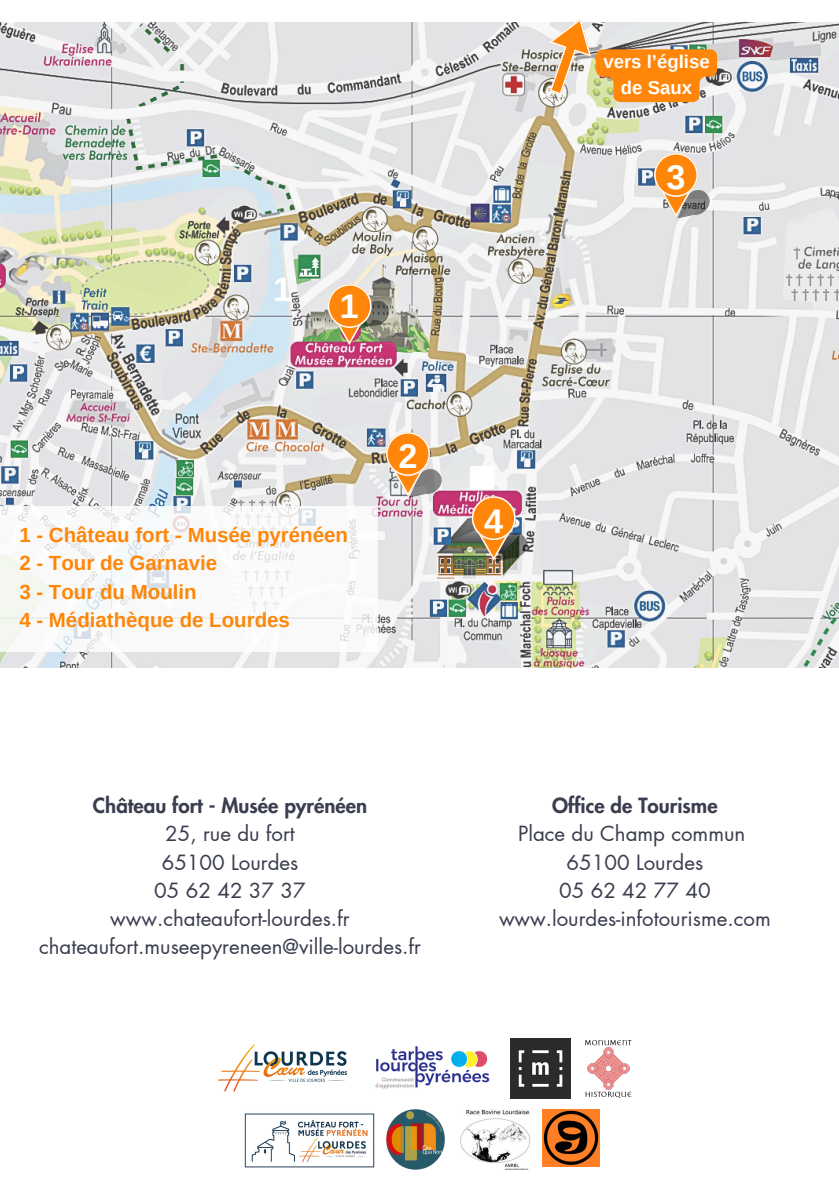
<style>
.page{position:relative;width:839px;height:1191px;background:#fff}
.page>*{position:absolute;margin:0;border:0;box-sizing:border-box;transform-origin:0 0}
.t1{font:700 34.2px "Arimo";color:#fff}
.t2{font:700 34px "Arimo";color:#fff}
.t3{font:20.4px "Futura LT Pro";color:#3a3d4e}
.t4{font:700 20.4px/28.2px "Arimo";color:#ff8608}
.t5{font:800 20.4px "Futura LT Pro";color:#3a3d4e}
.t6{font:700 18.6px/25.6px "Arimo";color:#fff;text-align:center}
</style>
<div class="page">
<img style="left:510px;top:1039px;width:60px;height:60px">
<img style="left:585px;top:1040px;width:47px;height:58px">
<img style="left:218px;top:1044px;width:129px;height:48px">
<img style="left:0;top:23px;width:838px;height:645px">
<svg style="left:328px;top:284px;width:62px;height:61px;background:#c4925a"></svg>
<svg style="left:386px;top:432px;width:57px;height:65px;background:#deaa76"></svg>
<svg style="left:654px;top:153px;width:57px;height:65px;background:#dfae7a"></svg>
<div style="left:0;top:506px;width:377px;height:146px;background:#fff"></div>
<svg style="left:472px;top:496px;width:57px;height:66px;background:#c18957"></svg>
<img style="left:375px;top:1046px;width:115px;height:43px">
<img style="left:244px;top:1113px;width:130px;height:55px">
<img style="left:460px;top:1110px;width:70px;height:60px">
<img style="left:386px;top:1109px;width:59px;height:61px">
<img style="left:542px;top:1110px;width:57px;height:57px">
<div style="left:470px;top:467px;width:23px;height:22px;background:#fff"></div>
<svg style="left:549px;top:18px;width:168px;height:84px"></svg>
<p class="t1" style="left:273px;top:271px;width:20px">1</p>
<p class="t2" style="left:340px;top:287px;width:20px">1</p>
<p class="t4" style="left:19px;top:521px;width:330px">1 - Château fort - Musée pyrénéen<br>2 - Tour de Garnavie<br>3 - Tour du Moulin<br>4 - Médiathèque de Lourdes</p>
<p class="t1" style="left:398px;top:438px;width:20px">2</p>
<p class="t1" style="left:484px;top:502px;width:20px">4</p>
<p class="t6" style="left:603px;top:49px;width:108px">vers l’église de Saux</p>
<p class="t1" style="left:666px;top:158px;width:20px">3</p>
<p class="t5" style="left:93px;top:796px;width:275px">Château fort - Musée pyrénéen</p>
<p class="t3" style="left:165px;top:825px;width:131px">25, rue du fort</p>
<p class="t3" style="left:162px;top:853px;width:138px">65100 Lourdes</p>
<p class="t3" style="left:154px;top:881px;width:153px">05 62 42 37 37</p>
<p class="t3" style="left:110px;top:909px;width:241px">www.chateaufort-lourdes.fr</p>
<p class="t3" style="left:39px;top:937px;width:383px">chateaufort.museepyreneen@ville-lourdes.fr</p>
<p class="t5" style="left:552px;top:796px;width:167px">Office de Tourisme</p>
<p class="t3" style="left:518px;top:825px;width:229px">Place du Champ commun</p>
<p class="t3" style="left:566px;top:853px;width:138px">65100 Lourdes</p>
<p class="t3" style="left:559px;top:881px;width:153px">05 62 42 77 40</p>
<p class="t3" style="left:499px;top:909px;width:273px">www.lourdes-infotourisme.com</p>
</div>
